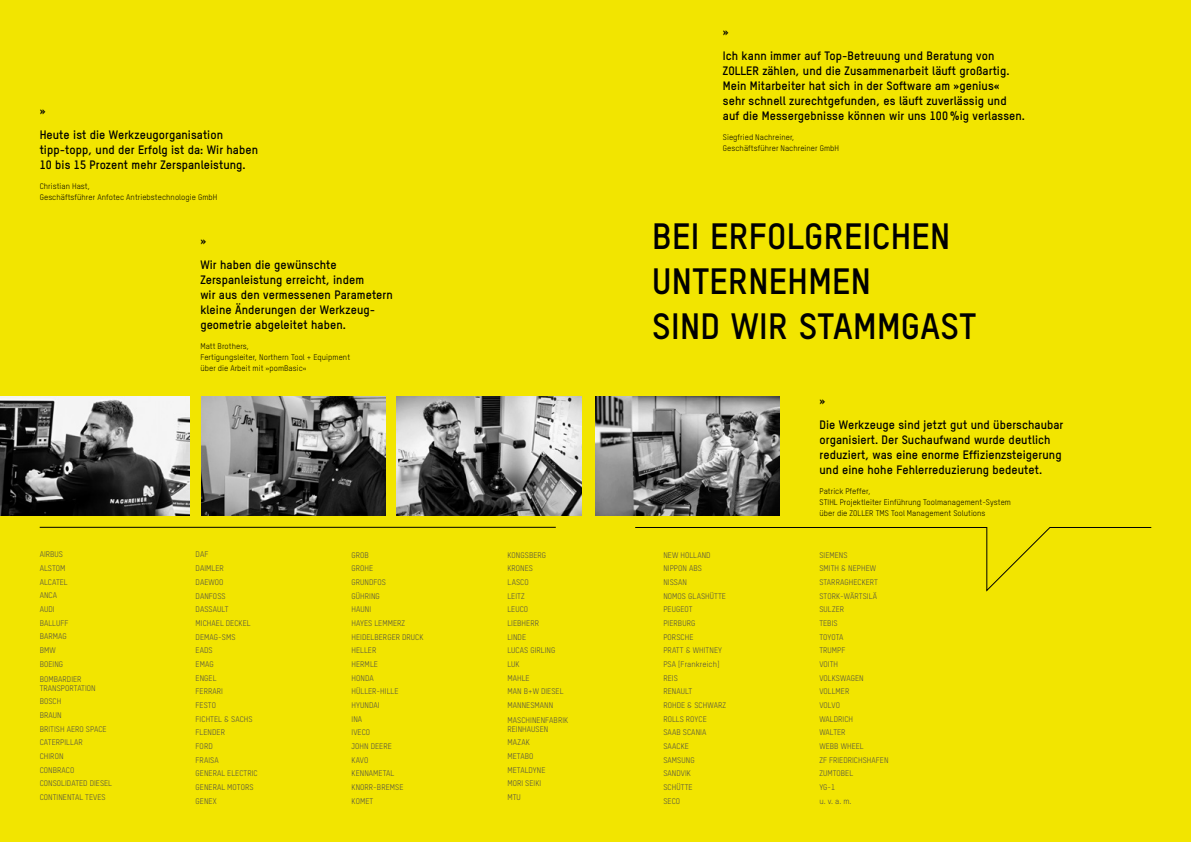
<style>
.page{position:relative;width:1191px;height:842px;background:#f2e500}
.page>*{position:absolute;margin:0;border:0;box-sizing:border-box;transform-origin:0 0}
.t1{font:700 36px/45px "TSTARPRO";letter-spacing:.01em;color:#000}
.t2{font:700 12px/15px "TSTARPRO";letter-spacing:.005em;color:#000}
.t3{font:8px/13.7px "TSTARPRO";letter-spacing:.005em;color:#494948}
.t4{font:8px/11px "TSTARPRO";letter-spacing:.005em;color:#000}
</style>
<div class="page">
<svg style="left:635px;top:527px;width:516px;height:65px"></svg>
<hr style="left:40px;top:527px;width:516px;height:1px;background:#000">
<img style="left:201px;top:397px;width:185px;height:119px">
<img style="left:595px;top:397px;width:185px;height:119px">
<img style="left:397px;top:397px;width:184px;height:119px">
<img style="left:0;top:397px;width:190px;height:119px">
<h2 class="t2" style="left:40px;top:99px;width:185px;line-height:24px">»<br>Heute ist die Werkzeugorganisation</h2>
<h2 class="t2" style="left:40px;top:142px;width:220px">tipp-topp, und der Erfolg ist da: Wir haben<br>10 bis 15 Prozent mehr Zerspanleistung.</h2>
<p class="t4" style="left:40px;top:181px;width:179px">Christian Hast,<br>Geschäftsführer Anfotec Antriebstechnologie GmbH</p>
<p class="t3" style="left:40px;top:547px;width:30px">AIRBUS<br>ALSTOM<br>ALCATEL<br>ANCA<br>AUDI<br>BALLUFF<br>BARMAG<br>BMW<br>BOEING</p>
<p class="t3" style="left:40px;top:674px;width:58px;line-height:9px">BOMBARDIER<br>TRANSPORTATION</p>
<p class="t3" style="left:40px;top:694px;width:74px">BOSCH<br>BRAUN<br>BRITISH AERO SPACE<br>CATERPILLAR<br>CHIRON<br>CONBRACO<br>CONSOLIDATED DIESEL<br>CONTINENTAL TEVES</p>
<h2 class="t2" style="left:200px;top:228px;width:138px;line-height:24px">»<br>Wir haben die gewünschte</h2>
<h2 class="t2" style="left:200px;top:271px;width:194px">Zerspanleistung erreicht, indem<br>wir aus den vermessenen Parametern kleine Änderungen der Werkzeug&shy;geometrie abgeleitet haben.</h2>
<p class="t4" style="left:200px;top:340px;width:151px">Matt Brothers,<br>Fertigungsleiter, Northern Tool + Equipment über die Arbeit mit »pomBasic«</p>
<p class="t3" style="left:196px;top:547px;width:64px">DAF<br>DAIMLER<br>DAEWOO<br>DANFOSS<br>DASSAULT<br>MICHAEL DECKEL<br>DEMAG-SMS<br>EADS<br>EMAG<br>ENGEL<br>FERRARI<br>FESTO<br>FICHTEL &amp; SACHS<br>FLENDER<br>FORD<br>FRAISA<br>GENERAL ELECTRIC<br>GENERAL MOTORS<br>GENEX</p>
<p class="t3" style="left:351px;top:547px;width:74px">GROB<br>GROHE<br>GRUNDFOS<br>GÜHRING<br>HAUNI<br>HAYES LEMMERZ<br>HEIDELBERGER DRUCK<br>HELLER<br>HERMLE<br>HONDA<br>HÜLLER-HILLE<br>HYUNDAI<br>INA<br>IVECO<br>JOHN DEERE<br>KAVO<br>KENNAMETAL<br>KNORR-BREMSE<br>KOMET</p>
<p class="t3" style="left:507px;top:548px;width:57px">KONGSBERG<br>KRONES<br>LASCO<br>LEITZ<br>LEUCO<br>LIEBHERR<br>LINDE<br>LUCAS GIRLING<br>LUK<br>MAHLE<br>MAN B+W DIESEL<br>MANNESMANN</p>
<p class="t3" style="left:507px;top:715px;width:62px;line-height:9px">MASCHINENFABRIK<br>REINHAUSEN</p>
<p class="t3" style="left:507px;top:735px;width:40px">MAZAK<br>METABO<br>METALDYNE<br>MORI SEIKI<br>MTU</p>
<h2 class="t2" style="left:723px;top:19px;width:273px;line-height:24px">»<br>Ich kann immer auf Top-Betreuung und Beratung von</h2>
<h2 class="t2" style="left:723px;top:63px;width:304px">ZOLLER zählen, und die Zusammenarbeit läuft großartig.<br>Mein Mitarbeiter hat sich in der Software am »genius«<br>sehr schnell zurechtgefunden, es läuft zuverlässig und auf die Messergebnisse können wir uns 100%ig verlassen.</h2>
<p class="t4" style="left:723px;top:131px;width:118px">Siegfried Nachreiner,<br>Geschäftsführer Nachreiner GmbH</p>
<h1 class="t1" style="left:652px;top:212px;width:325px">BEI ERFOLGREICHEN<br>UNTERNEHMEN<br>SIND WIR STAMMGAST</h1>
<h2 class="t2" style="left:819px;top:388px;width:245px;line-height:24px">»<br>Die Werkzeuge sind jetzt gut und überschaubar</h2>
<h2 class="t2" style="left:819px;top:432px;width:244px">organisiert. Der Suchaufwand wurde deutlich reduziert, was eine enorme Effizienzsteigerung und eine hohe Fehlerreduzierung bedeutet.</h2>
<p class="t4" style="left:819px;top:485px;width:193px">Patrick Pfeffer,<br>STIHL Projektleiter Einführung Toolmanagement-System über die ZOLLER TMS Tool Management Solutions</p>
<p class="t3" style="left:663px;top:548px;width:64px">NEW HOLLAND<br>NIPPON ABS<br>NISSAN<br>NOMOS GLASHÜTTE<br>PEUGEOT<br>PIERBURG<br>PORSCHE<br>PRATT &amp; WHITNEY<br>PSA [Frankreich]<br>REIS<br>RENAULT<br>ROHDE &amp; SCHWARZ<br>ROLLS ROYCE<br>SAAB SCANIA<br>SAACKE<br>SAMSUNG<br>SANDVIK<br>SCHÜTTE<br>SECO</p>
<p class="t3" style="left:819px;top:548px;width:71px">SIEMENS<br>SMITH &amp; NEPHEW<br>STARRAGHECKERT<br>STORK-WÄRTSILÄ<br>SULZER<br>TEBIS<br>TOYOTA<br>TRUMPF<br>VOITH<br>VOLKSWAGEN<br>VOLLMER<br>VOLVO<br>WALDRICH<br>WALTER<br>WEBB WHEEL<br>ZF FRIEDRICHSHAFEN<br>ZUMTOBEL<br>YG-1<br>u. v. a. m.</p>
</div>
